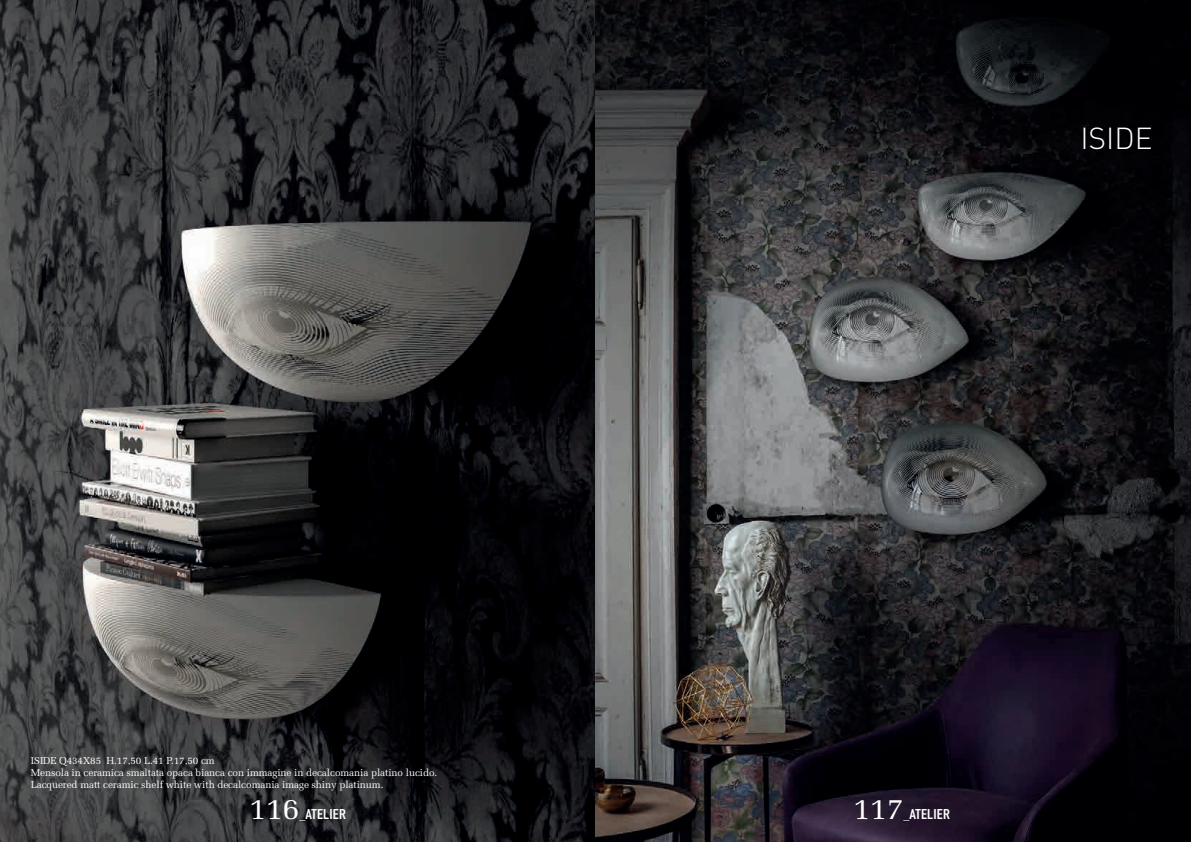
<style>
.page{position:relative;width:1191px;height:842px;background:#fff}
.page>*{position:absolute;margin:0;border:0;box-sizing:border-box;transform-origin:0 0}
.t1{font:30px "Melior";color:#fff}
.t2{font:300 30px "DIN";color:#fff}
.t3{font:14px "DIN Engschrift";letter-spacing:.015em;color:#fff;scale:1.15 1}
.t4{font:10px/12px "Melior";letter-spacing:-.01em;color:#fff}
.s1{font-family:"Melior";font-style:italic;font-size:12px}
</style>
<div class="page">
<img style="left:0;top:0;width:1191px;height:842px">
<h1 class="t2" style="left:1080px;top:120px;width:74px">ISIDE</h1>
<p class="t4" style="left:31px;top:755px;width:408px">ISIDE Q434X85 H.17,50 L.41 P.17,50 cm<br>Mensola in ceramica smaltata opaca bianca con immagine in decalcomania platino lucido.<br>Lacquered matt ceramic shelf white with decalcomania image shiny platinum.</p>
<h1 class="t1" style="left:249px;top:791px;width:52px">116</h1>
<h2 class="t3" style="left:299px;top:806px;width:42px"><span class="s1">_</span>ATELIER</h2>
<h1 class="t1" style="left:853px;top:791px;width:52px">117</h1>
<h2 class="t3" style="left:903px;top:806px;width:42px"><span class="s1">_</span>ATELIER</h2>
</div>
